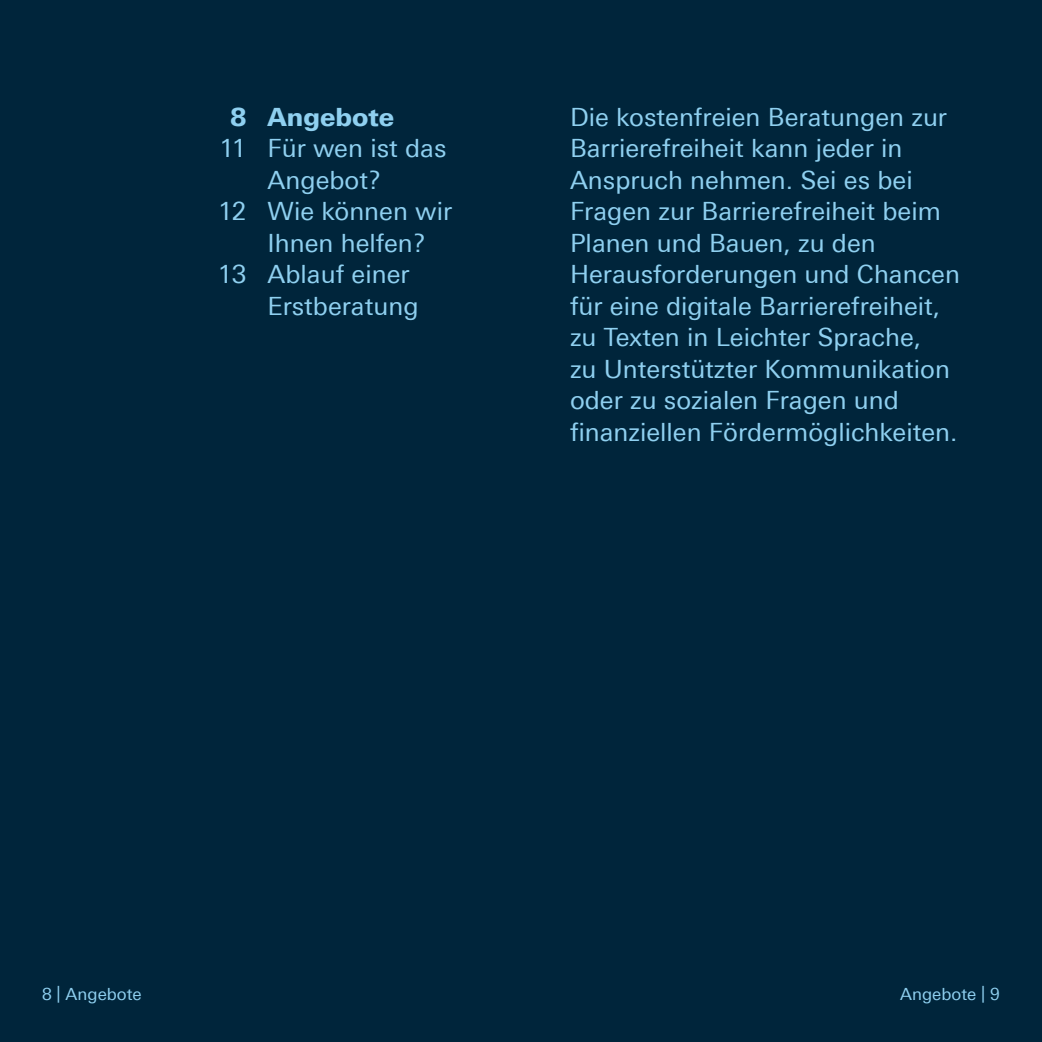
<style>
.page{position:relative;width:1042px;height:1042px;background:#00253b}
.page>*{position:absolute;margin:0;border:0;box-sizing:border-box;transform-origin:0 0}
.t1{font:25.2px/31.5px "Univers Next Pro";color:#8fd0f0}
.t2{font:800 25.2px "Univers Next Pro";color:#8fd0f0}
.t3{font:16.8px "Univers Next Pro";color:#8fd0f0}
</style>
<div class="page">
<p class="t2" style="left:230px;top:101px;width:166px">8 Angebote</p>
<p class="t1" style="left:220px;top:133px;width:228px">11 Für wen ist das</p>
<p class="t1" style="left:268px;top:164px;width:115px">Angebot?</p>
<p class="t1" style="left:218px;top:196px;width:236px">12 Wie können wir</p>
<p class="t1" style="left:268px;top:227px;width:160px">Ihnen helfen?</p>
<p class="t1" style="left:218px;top:259px;width:210px">13 Ablauf einer -</p>
<p class="t1" style="left:268px;top:290px;width:152px">Erstberatung</p>
<p class="t1" style="left:570px;top:101px;width:391px">Die kostenfreien Beratungen zur<br>Barrierefreiheit kann jeder in<br>Anspruch nehmen. Sei es bei<br>Fragen zur Barrierefreiheit beim<br>Planen und Bauen, zu den<br>Herausforderungen und Chancen für eine digitale Barrierefreiheit, zu Texten in Leichter Sprache,<br>zu Unterstützter Kommunikation oder zu sozialen Fragen und finanziellen Fördermöglichkeiten.</p>
<p class="t3" style="left:42px;top:984px;width:101px">8 | Angebote</p>
<p class="t3" style="left:900px;top:984px;width:101px">Angebote | 9</p>
</div>
